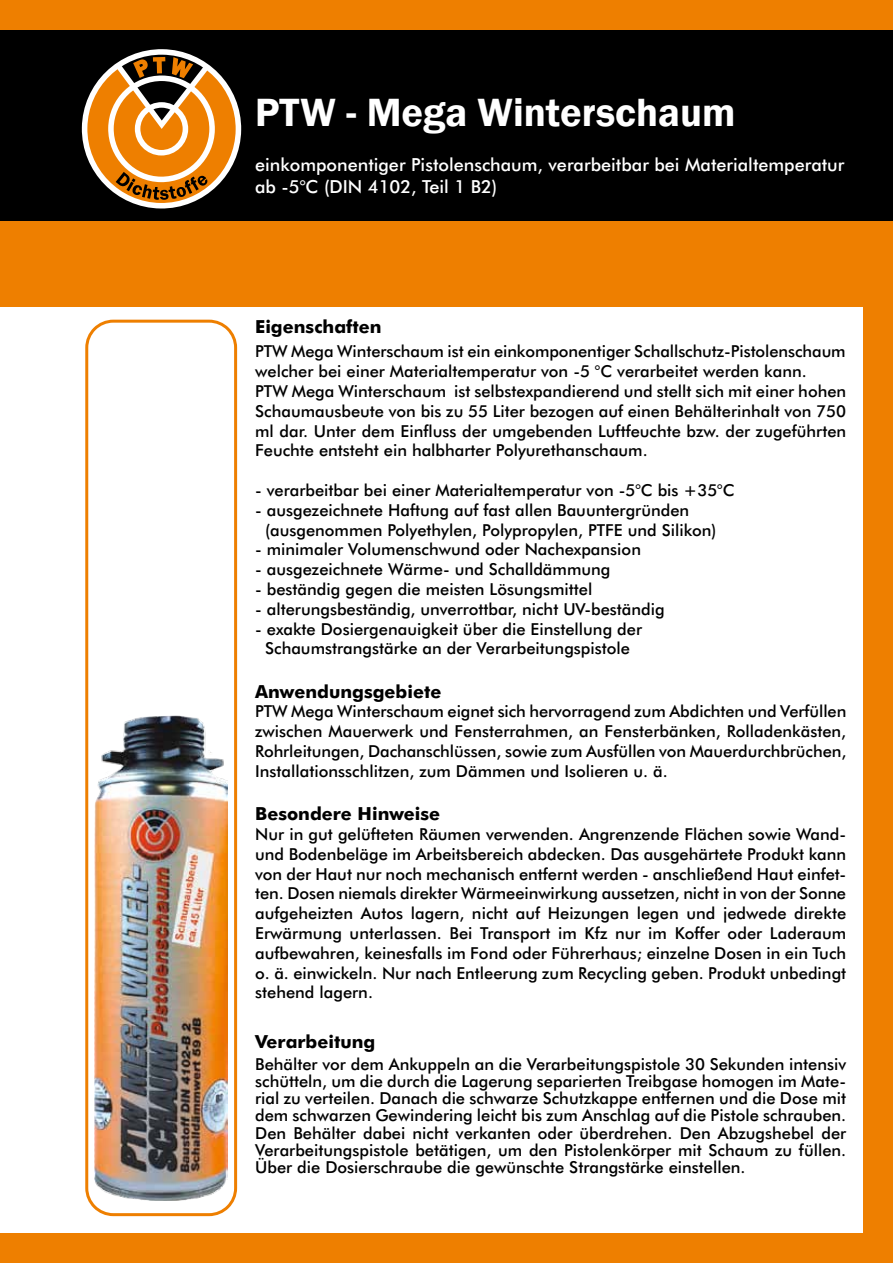
<style>
.page{position:relative;width:893px;height:1263px;background:#fff}
.page>*{position:absolute;margin:0;border:0;box-sizing:border-box;transform-origin:0 0}
.t1{font:600 40.5px "Franklin Gothic";color:#fff}
.t2{font:500 18px/21.6px "Futura BT";color:#fff}
.t3{font:700 18px "Futura BT";color:#000}
.t4{font:500 16.5px/19.8px "Futura BT";color:#000;text-align:justify}
</style>
<div class="page">
<div style="left:0;top:30px;width:893px;height:191px;background:#000"></div>
<div style="left:0;top:221px;width:893px;height:85px;background:#ee7f00"></div>
<div style="left:0;top:0;width:893px;height:30px;background:#ee7f00"></div>
<div style="left:0;top:1233px;width:893px;height:30px;background:#ee7f00"></div>
<div style="left:863px;top:276px;width:30px;height:987px;background:#ee7f00"></div>
<svg style="left:85px;top:320px;width:152px;height:896px"></svg>
<img style="left:95px;top:715px;width:133px;height:485px">
<svg style="left:82px;top:49px;width:159px;height:159px"></svg>
<h1 class="t1" style="left:255px;top:88px;width:482px">PTW - Mega Winterschaum</h1>
<p class="t2" style="left:255px;top:154px;width:591px">einkomponentiger Pistolenschaum, verarbeitbar bei Materialtemperatur ab -5°C (DIN 4102, Teil 1 B2)</p>
<p class="t3" style="left:255px;top:316px;width:128px">Eigenschaften</p>
<p class="t4" style="left:255px;top:342px;width:593px;text-align:left">PTW Mega Winterschaum ist ein einkomponentiger Schallschutz-Pistolenschaum welcher bei einer Materialtemperatur von -5 °C verarbeitet werden kann.<br>PTW Mega Winterschaum ist selbstexpandierend und stellt sich mit einer hohen Schaumausbeute von bis zu 55 Liter bezogen auf einen Behälterinhalt von 750 ml dar. Unter dem Einfluss der umgebenden Luftfeuchte bzw. der zugeführten Feuchte entsteht ein halbharter Polyurethanschaum.</p>
<p class="t4" style="left:255px;top:480px;width:481px">- verarbeitbar bei einer Materialtemperatur von -5°C bis +35°C</p>
<p class="t4" style="left:265px;top:500px;width:453px;text-indent:-10px">- ausgezeichnete Haftung auf fast allen Bauuntergründen (ausgenommen Polyethylen, Polypropylen, PTFE und Silikon)</p>
<p class="t4" style="left:255px;top:540px;width:387px">- minimaler Volumenschwund oder Nachexpansion</p>
<p class="t4" style="left:255px;top:559px;width:357px">- ausgezeichnete Wärme- und Schalldämmung</p>
<p class="t4" style="left:255px;top:579px;width:339px">- beständig gegen die meisten Lösungsmittel</p>
<p class="t4" style="left:255px;top:599px;width:411px">- alterungsbeständig, unverrottbar, nicht UV-beständig</p>
<p class="t4" style="left:255px;top:619px;width:388px;text-align:center">- exakte Dosiergenauigkeit über die Einstellung der<br>Schaumstrangstärke an der Verarbeitungspistole</p>
<p class="t3" style="left:255px;top:680px;width:188px">Anwendungsgebiete</p>
<p class="t4" style="left:255px;top:702px;width:593px">PTW Mega Winterschaum eignet sich hervorragend zum Abdichten und Verfüllen zwischen Mauerwerk und Fensterrahmen, an Fensterbänken, Rolladenkästen, Rohrleitungen, Dachanschlüssen, sowie zum Ausfüllen von Mauerdurchbrüchen, Installationsschlitzen, zum Dämmen und Isolieren u. ä.</p>
<p class="t3" style="left:255px;top:803px;width:187px">Besondere Hinweise</p>
<p class="t4" style="left:255px;top:824px;width:593px">Nur in gut gelüfteten Räumen verwenden. Angrenzende Flächen sowie Wand&shy;und Bodenbeläge im Arbeitsbereich abdecken. Das ausgehärtete Produkt kann von der Haut nur noch mechanisch entfernt werden - anschließend Haut einfet&shy;ten. Dosen niemals direkter Wärmeeinwirkung aussetzen, nicht in von der Sonne aufgeheizten Autos lagern, nicht auf Heizungen legen und jedwede direkte Erwärmung unterlassen. Bei Transport im Kfz nur im Koffer oder Laderaum aufbewahren, keinesfalls im Fond oder Führerhaus; einzelne Dosen in ein Tuch o. ä. einwickeln. Nur nach Entleerung zum Recycling geben. Produkt unbedingt stehend lagern.</p>
<p class="t3" style="left:255px;top:1031px;width:122px">Verarbeitung</p>
<p class="t4" style="left:255px;top:1055px;width:593px;line-height:17.2px">Behälter vor dem Ankuppeln an die Verarbeitungspistole 30 Sekunden intensiv schütteln, um die durch die Lagerung separierten Treibgase homogen im Mate&shy;rial zu verteilen. Danach die schwarze Schutzkappe entfernen und die Dose mit dem schwarzen Gewindering leicht bis zum Anschlag auf die Pistole schrauben.<br>Den Behälter dabei nicht verkanten oder überdrehen. Den Abzugshebel der Verarbeitungspistole betätigen, um den Pistolenkörper mit Schaum zu füllen.<br>Über die Dosierschraube die gewünschte Strangstärke einstellen.</p>
</div>
